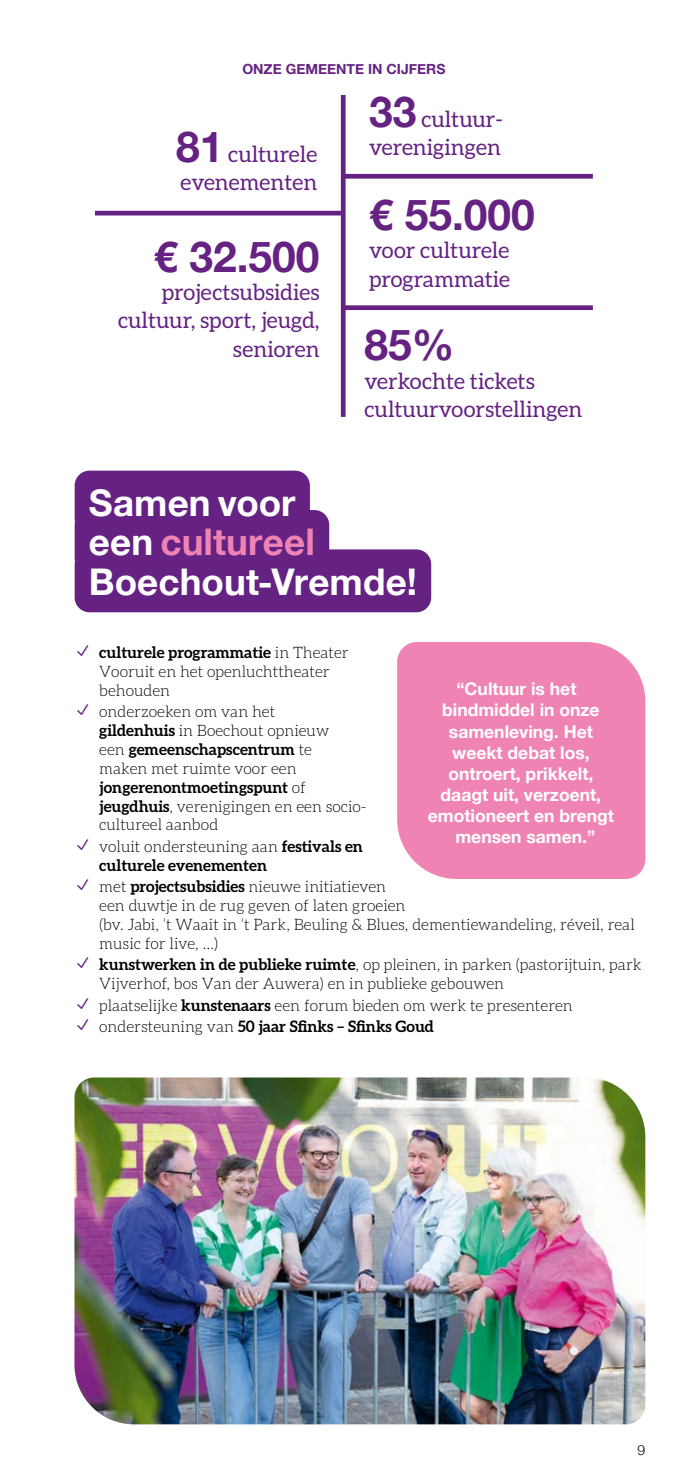
<style>
.page{position:relative;width:695px;height:1474px;background:#fff}
.page>*{position:absolute;margin:0;border:0;box-sizing:border-box;transform-origin:0 0}
.t1{font:700 42.52px "Helvetica Neue";color:#652282}
.t2{font:700 36.75px/39.4px "Helvetica Neue";color:#fff}
.t3{font:22.22px/28.3px "Aleo";color:#652282}
.t4{font:700 17.5px/21px "Helvetica Neue";color:#fff;text-align:center}
.t5{font:300 15.75px/18.9px "Aleo";color:#000}
.t6{font:700 15.75px/18.9px "Aleo";color:#000}
.t7{font:700 14px "Helvetica Neue";color:#652282}
.t8{font:300 14px "Helvetica Neue";color:#000}
.s1{font-family:"Helvetica Neue";font-weight:700;font-size:42.52px}
.s2{color:#ef84b4}
.s3{font-weight:700}
.s4{font-weight:300}
</style>
<div class="page">
<img style="left:74px;top:1077px;width:571px;height:347px">
<div style="left:75px;top:470px;width:235px;height:63px;background:#652282;border-radius:15px"></div>
<div style="left:75px;top:510px;width:254px;height:63px;background:#652282;border-radius:15px"></div>
<div style="left:75px;top:549px;width:356px;height:63px;background:#652282;border-radius:15px"></div>
<div style="left:397px;top:642px;width:248px;height:237px;background:#ef84b4"></div>
<hr style="left:341px;top:95px;width:4px;height:322px;background:#652282">
<hr style="left:95px;top:211px;width:246px;height:4px;background:#652282">
<div style="left:341px;top:174px;width:251px;height:5px;background:#652282"></div>
<div style="left:341px;top:305px;width:251px;height:5px;background:#652282"></div>
<p class="t7" style="left:242px;top:58px;width:204px">ONZE GEMEENTE IN CIJFERS</p>
<h3 class="t3" style="left:176px;top:139px;width:143px"><span class="s1">81</span> culturele evenementen</h3>
<h1 class="t1" style="left:154px;top:223px;width:167px">€ 32.500</h1>
<h3 class="t3" style="left:118px;top:278px;width:203px;text-align:right">projectsubsidies cultuur, sport, jeugd, senioren</h3>
<h3 class="t3" style="left:369px;top:104px;width:135px"><span class="s1">33</span> cultuur&shy;verenigingen</h3>
<h1 class="t1" style="left:369px;top:181px;width:167px">€ 55.000</h1>
<h3 class="t3" style="left:369px;top:236px;width:142px">voor culturele programmatie</h3>
<h1 class="t1" style="left:364px;top:311px;width:91px">85%</h1>
<h3 class="t3" style="left:364px;top:366px;width:219px">verkochte tickets cultuurvoorstellingen</h3>
<h2 class="t2" style="left:89px;top:484px;width:329px">Samen voor<br>een <span class="s2">cultureel<br></span>Boechout-Vremde!</h2>
<p class="t5" style="left:99px;top:643px;width:251px"><span class="s3">culturele programmatie</span> in Theater<br>Vooruit en het openluchttheater behouden</p>
<p class="t5" style="left:99px;top:702px;width:269px">onderzoeken om van het<br><span class="s3">gildenhuis</span> in Boechout opnieuw<br>een <span class="s3">gemeenschapscentrum</span> te<br>maken met ruimte voor een <span class="s3">jongerenontmoetingspunt</span> of <span class="s3">jeugdhuis</span>, verenigingen en een socio&shy;cultureel aanbod</p>
<p class="t6" style="left:99px;top:836px;width:265px"><span class="s4">voluit ondersteuning aan</span> festivals en culturele evenementen</p>
<p class="t5" style="left:99px;top:877px;width:537px">met <span class="s3">projectsubsidies</span> nieuwe initiatieven<br>een duwtje in de rug geven of laten groeien<br>(bv. Jabi, ’t Waait in ’t Park, Beuling &amp; Blues, dementiewandeling, réveil, real music for live, …)</p>
<p class="t5" style="left:99px;top:955px;width:544px"><span class="s3">kunstwerken in de publieke ruimte</span>, op pleinen, in parken (pastorijtuin, park<br>Vijverhof, bos Van der Auwera) en in publieke gebouwen</p>
<p class="t5" style="left:99px;top:994px;width:475px;line-height:21.3px">plaatselijke <span class="s3">kunstenaars</span> een forum bieden om werk te presenteren ondersteuning van <span class="s3">50 jaar Sfinks – Sfinks Goud</span></p>
<p class="t4" style="left:428px;top:679px;width:188px">“Cultuur is het bindmiddel in onze samenleving. Het weekt debat los, ontroert, prikkelt, daagt uit, verzoent, emotioneert en brengt mensen samen.”</p>
<p class="t8" style="left:637px;top:1438px;width:9px">9</p>
</div>
